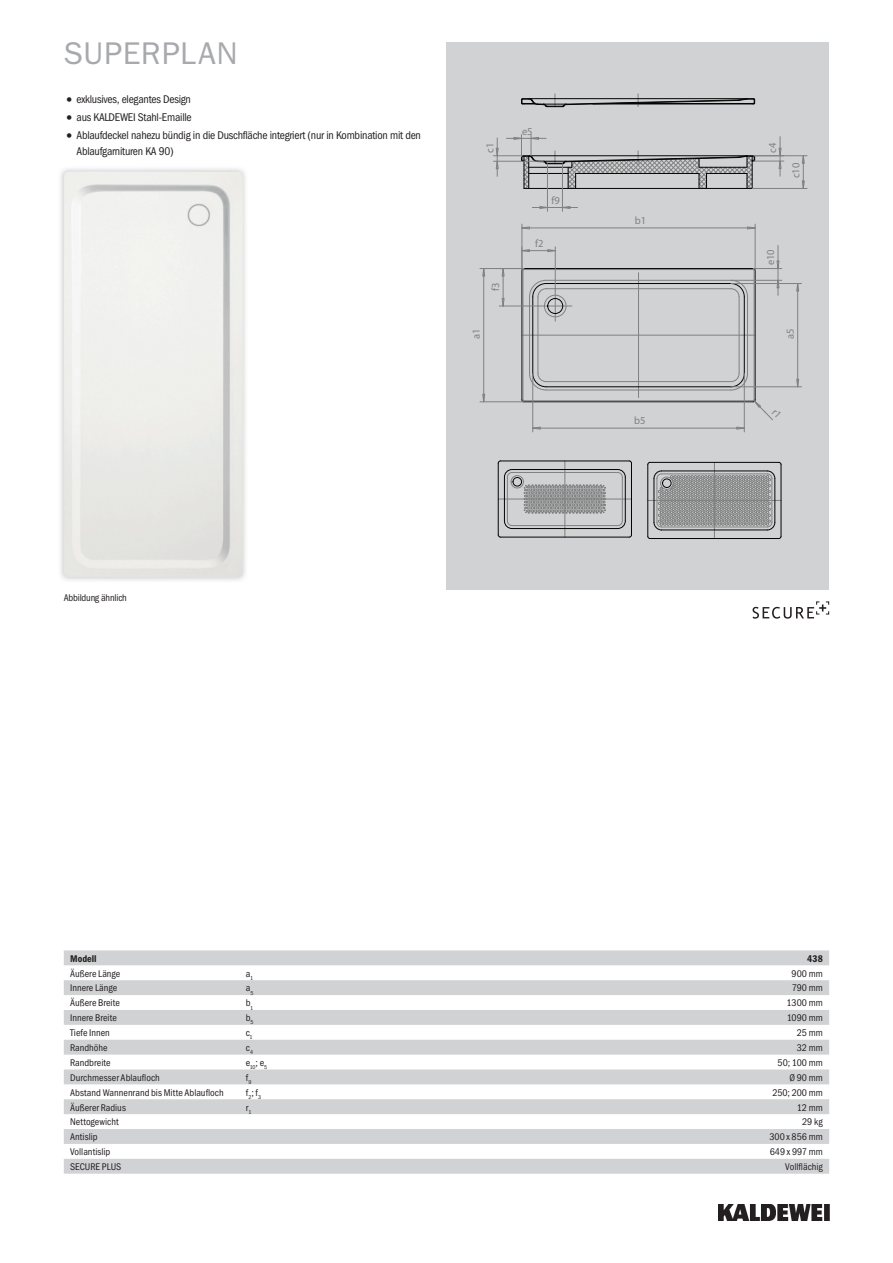
<style>
.page{position:relative;width:893px;height:1263px;background:#fff}
.page>*{position:absolute;margin:0;border:0;box-sizing:border-box;transform-origin:0 0}
.t1{font:31.5px "Franklin Gothic ITC";letter-spacing:.015em;color:#a8a9ad}
.t2{font:11.25px/15.8px "Franklin Gothic Cond ITC";letter-spacing:-.02em;color:#231f20}
.t3{font:10.8px "Myriad Pro";color:#808180}
.t4{font:9.75px "Franklin Gothic Cond ITC";color:#231f20}
.t5{font:9.75px "Franklin Gothic Cond ITC";letter-spacing:-.02em;color:#231f20}
.t6{font:600 9.75px "Franklin Gothic Cond ITC";color:#231f20}
.s1{font-size:15.75px}
</style>
<div class="page">
<img style="left:719px;top:1204px;width:110px;height:16px">
<div style="left:446px;top:43px;width:383px;height:547px;background:#d1d2d4"></div>
<svg style="left:521px;top:94px;width:234px;height:13px"></svg>
<svg style="left:498px;top:460px;width:134px;height:78px"></svg>
<svg style="left:647px;top:462px;width:135px;height:77px"></svg>
<svg style="left:493px;top:135px;width:314px;height:76px"></svg>
<img style="left:60px;top:168px;width:186px;height:413px">
<img style="left:64px;top:171px;width:179px;height:406px">
<svg style="left:64px;top:950px;width:765px;height:224px;fill:#d3d4d6"></svg>
<svg style="left:753px;top:601px;width:76px;height:18px"></svg>
<svg style="left:480px;top:224px;width:321px;height:208px"></svg>
<h1 class="t1" style="left:64px;top:34px;width:176px">SUPERPLAN</h1>
<p class="t2" style="left:64px;top:92px;width:129px"><span class="s1">•</span> exklusives, elegantes Design</p>
<p class="t2" style="left:64px;top:110px;width:129px"><span class="s1">•</span> aus KALDEWEI Stahl-Emaille</p>
<p class="t2" style="left:77px;top:127px;width:346px;text-indent:-13px"><span class="s1">•</span> Ablaufdeckel nahezu bündig in die Duschfläche integriert (nur in Kombination mit den<br>Ablaufgarnituren KA 90)</p>
<p class="t3" style="left:483px;top:153px;width:12px;rotate:-90deg">c1</p>
<p class="t3" style="left:489px;top:291px;width:10px;rotate:-90deg">f3</p>
<p class="t3" style="left:470px;top:339px;width:12px;rotate:-90deg">a1</p>
<p class="t3" style="left:522px;top:124px;width:12px">e5</p>
<p class="t3" style="left:551px;top:193px;width:10px">f9</p>
<p class="t3" style="left:535px;top:237px;width:10px">f2</p>
<p class="t5" style="left:64px;top:592px;width:65px">Abbildung ähnlich</p>
<p class="t3" style="left:635px;top:214px;width:13px">b1</p>
<p class="t3" style="left:634px;top:414px;width:13px">b5</p>
<p class="t3" style="left:766px;top:153px;width:12px;rotate:-90deg">c4</p>
<p class="t3" style="left:789px;top:178px;width:17px;rotate:-90deg">c10</p>
<p class="t3" style="left:764px;top:265px;width:18px;rotate:-90deg">e10</p>
<p class="t3" style="left:784px;top:339px;width:12px;rotate:-90deg">a5</p>
<p class="t6" style="left:70px;top:953px;width:28px">Modell</p>
<p class="t6" style="left:807px;top:953px;width:17px">438</p>
<p class="t4" style="left:70px;top:967px;width:52px">Äußere Länge</p>
<p class="t4" style="left:246px;top:967px;width:9px">a<sub>1</sub></p>
<p class="t4" style="left:791px;top:967px;width:33px">900 mm</p>
<p class="t4" style="left:70px;top:982px;width:49px">Innere Länge</p>
<p class="t4" style="left:246px;top:982px;width:9px">a<sub>5</sub></p>
<p class="t4" style="left:792px;top:982px;width:33px">790 mm</p>
<p class="t4" style="left:70px;top:997px;width:51px">Äußere Breite</p>
<p class="t4" style="left:246px;top:997px;width:9px">b<sub>1</sub></p>
<p class="t4" style="left:787px;top:997px;width:38px">1300 mm</p>
<p class="t4" style="left:70px;top:1012px;width:48px">Innere Breite</p>
<p class="t4" style="left:246px;top:1012px;width:9px">b<sub>5</sub></p>
<p class="t4" style="left:787px;top:1012px;width:38px">1090 mm</p>
<p class="t4" style="left:70px;top:1027px;width:41px">Tiefe Innen</p>
<p class="t4" style="left:246px;top:1027px;width:8px">c<sub>1</sub></p>
<p class="t4" style="left:797px;top:1027px;width:27px">25 mm</p>
<p class="t4" style="left:70px;top:1042px;width:39px">Randhöhe</p>
<p class="t4" style="left:246px;top:1042px;width:9px">c<sub>4</sub></p>
<p class="t4" style="left:797px;top:1042px;width:27px">32 mm</p>
<p class="t4" style="left:70px;top:1057px;width:42px">Randbreite</p>
<p class="t4" style="left:246px;top:1057px;width:23px">e<sub>10</sub>; e<sub>5</sub></p>
<p class="t4" style="left:778px;top:1057px;width:47px">50; 100 mm</p>
<p class="t4" style="left:70px;top:1072px;width:91px">Durchmesser Ablaufloch</p>
<p class="t4" style="left:246px;top:1072px;width:7px">f<sub>9</sub></p>
<p class="t4" style="left:789px;top:1072px;width:35px">Ø 90 mm</p>
<p class="t4" style="left:70px;top:1087px;width:155px">Abstand Wannenrand bis Mitte Ablaufloch</p>
<p class="t4" style="left:246px;top:1087px;width:17px">f<sub>2</sub>; f<sub>3</sub></p>
<p class="t4" style="left:772px;top:1087px;width:52px">250; 200 mm</p>
<p class="t4" style="left:70px;top:1101px;width:57px">Äußerer Radius</p>
<p class="t4" style="left:246px;top:1101px;width:7px">r<sub>1</sub></p>
<p class="t4" style="left:797px;top:1101px;width:27px">12 mm</p>
<p class="t4" style="left:70px;top:1116px;width:50px">Nettogewicht</p>
<p class="t4" style="left:802px;top:1116px;width:22px">29 kg</p>
<p class="t4" style="left:70px;top:1131px;width:29px">Antislip</p>
<p class="t4" style="left:769px;top:1131px;width:55px">300 x 856 mm</p>
<p class="t4" style="left:70px;top:1146px;width:42px">Vollantislip</p>
<p class="t4" style="left:770px;top:1146px;width:55px">649 x 997 mm</p>
<p class="t4" style="left:70px;top:1161px;width:53px">SECURE PLUS</p>
<p class="t4" style="left:785px;top:1161px;width:39px">Vollflächig</p>
</div>
